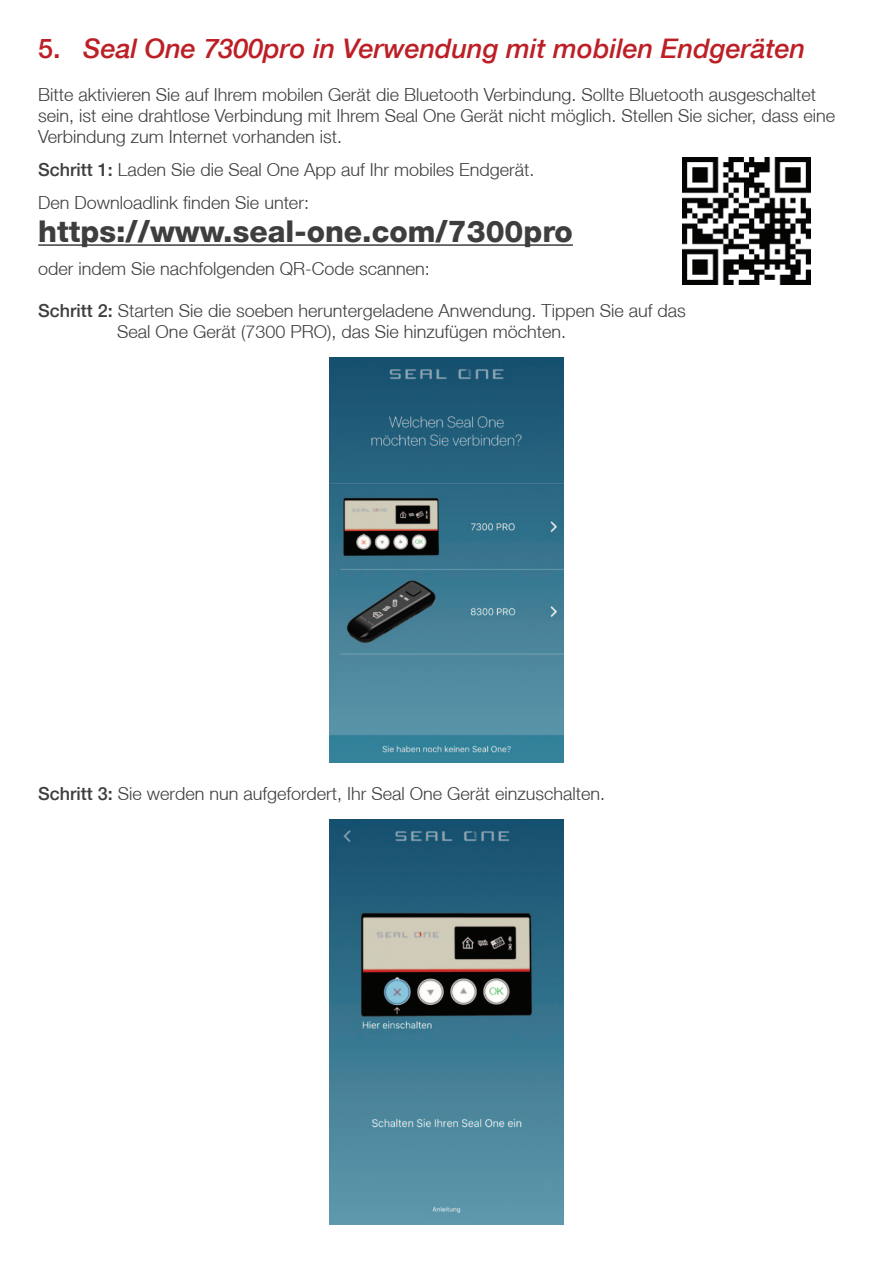
<style>
.page{position:relative;width:893px;height:1263px;background:#fff}
.page>*{position:absolute;margin:0;border:0;box-sizing:border-box;transform-origin:0 0}
.t1{font:800 30px "Helvetica Neue LT";color:#3e3e3f}
.t2{font:italic 500 27px "Helvetica Neue LT";color:#bc2026}
.t3{font:300 18px/21px "Helvetica Neue LT";color:#3e3e3f}
.s1{font-style:normal}
.s2{font-weight:500}
</style>
<div class="page">
<hr style="left:38px;top:244px;width:535px;height:2px;background:#3e3e3f">
<img style="left:683px;top:157px;width:127px;height:128px">
<img style="left:330px;top:357px;width:233px;height:405px">
<img style="left:330px;top:819px;width:233px;height:406px">
<h2 class="t2" style="left:38px;top:32px;width:769px"><span class="s1">5.</span> Seal One 7300pro in Verwendung mit mobilen Endgeräten</h2>
<p class="t3" style="left:38px;top:84px;width:798px">Bitte aktivieren Sie auf Ihrem mobilen Gerät die Bluetooth Verbindung. Sollte Bluetooth ausgeschaltet sein, ist eine drahtlose Verbindung mit Ihrem Seal One Gerät nicht möglich. Stellen Sie sicher, dass eine<br>Verbindung zum Internet vorhanden ist.</p>
<p class="t3" style="left:38px;top:153px;width:498px;line-height:33px"><span class="s2">Schritt 1:</span> Laden Sie die Seal One App auf Ihr mobiles Endgerät.<br>Den Downloadlink finden Sie unter:</p>
<h1 class="t1" style="left:38px;top:214px;width:536px">https://www.seal-one.com/7300pro</h1>
<p class="t3" style="left:38px;top:258px;width:393px">oder indem Sie nachfolgenden QR-Code scannen:</p>
<p class="t3" style="left:117px;top:300px;width:570px;text-indent:-79px"><span class="s2">Schritt 2:</span> Starten Sie die soeben heruntergeladene Anwendung. Tippen Sie auf das<br>Seal One Gerät (7300 PRO), das Sie hinzufügen möchten.</p>
<p class="t3" style="left:38px;top:783px;width:568px"><span class="s2">Schritt 3:</span> Sie werden nun aufgefordert, Ihr Seal One Gerät einzuschalten.</p>
</div>
